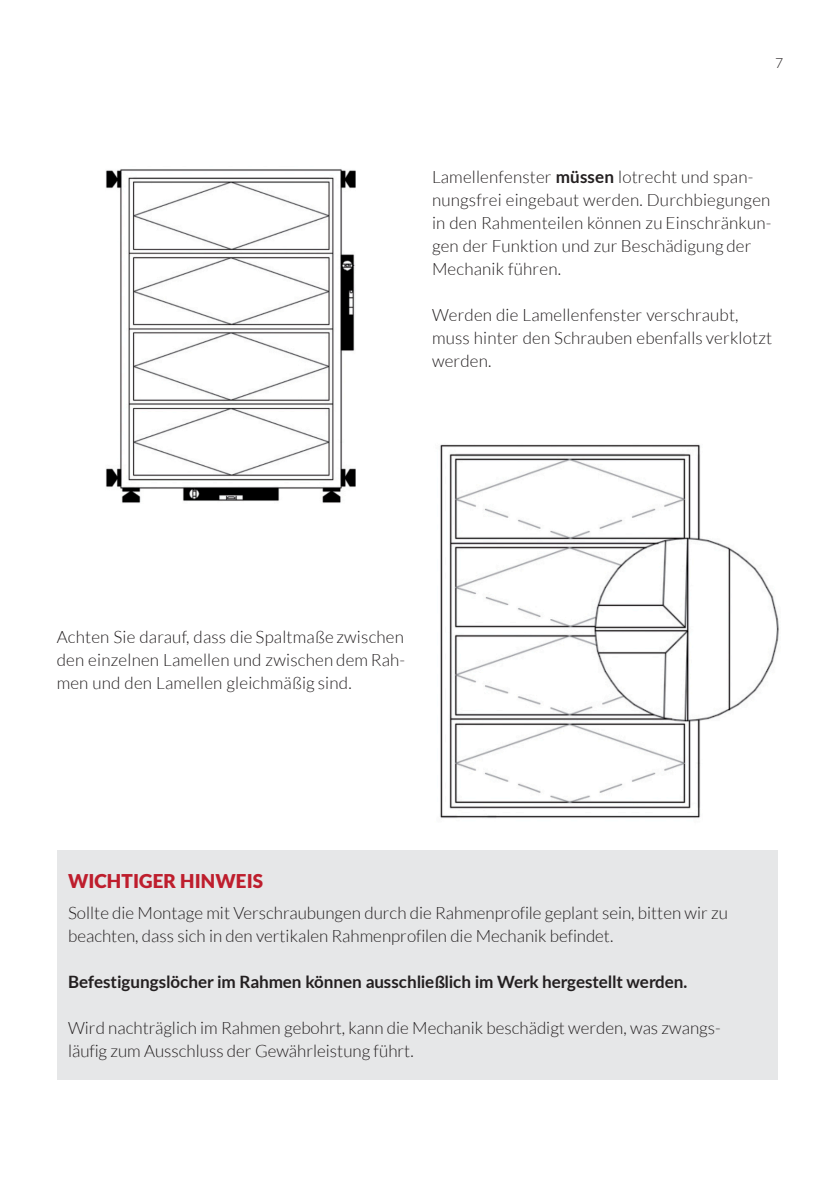
<style>
.page{position:relative;width:840px;height:1191px;background:#fff}
.page>*{position:absolute;margin:0;border:0;box-sizing:border-box;transform-origin:0 0}
.t1{font:900 19px "Lato";color:#be1e2d}
.t2{font:300 17px "Lato";letter-spacing:.01em;color:#231f20}
.t3{font:700 17px "Lato";letter-spacing:-.005em;color:#231f20}
.t4{font:300 14px "Lato";color:#231f20}
.s1{font-weight:700}
</style>
<div class="page">
<img style="left:105px;top:169px;width:250px;height:334px">
<div style="left:57px;top:850px;width:720px;height:230px;background:#e6e7e8"></div>
<img style="left:440px;top:444px;width:339px;height:374px">
<p class="t4" style="left:774px;top:57px;width:10px">7</p>
<p class="t2" style="left:432px;top:169px;width:323px">Lamellenfenster <span class="s1">müssen</span> lotrecht und span-</p>
<p class="t2" style="left:432px;top:192px;width:340px">nungsfrei eingebaut werden. Durchbiegungen</p>
<p class="t2" style="left:432px;top:215px;width:341px">in den Rahmenteilen können zu Einschränkun-</p>
<p class="t2" style="left:432px;top:238px;width:321px">gen der Funktion und zur Beschädigung der</p>
<p class="t2" style="left:432px;top:261px;width:131px">Mechanik führen.</p>
<p class="t2" style="left:432px;top:307px;width:308px">Werden die Lamellenfenster verschraubt,</p>
<p class="t2" style="left:432px;top:330px;width:341px">muss hinter den Schrauben ebenfalls verklotzt</p>
<p class="t2" style="left:432px;top:353px;width:61px">werden.</p>
<p class="t2" style="left:57px;top:629px;width:348px">Achten Sie darauf, dass die Spaltmaße zwischen</p>
<p class="t2" style="left:57px;top:652px;width:350px">den einzelnen Lamellen und zwischen dem Rah-</p>
<p class="t2" style="left:57px;top:675px;width:296px">men und den Lamellen gleichmäßig sind.</p>
<p class="t1" style="left:68px;top:873px;width:196px">WICHTIGER HINWEIS</p>
<p class="t2" style="left:68px;top:905px;width:661px">Sollte die Montage mit Verschraubungen durch die Rahmenprofile geplant sein, bitten wir zu</p>
<p class="t2" style="left:68px;top:928px;width:546px">beachten, dass sich in den vertikalen Rahmenprofilen die Mechanik befindet.</p>
<p class="t3" style="left:68px;top:974px;width:620px">Befestigungslöcher im Rahmen können ausschließlich im Werk hergestellt werden.</p>
<p class="t2" style="left:68px;top:1020px;width:653px">Wird nachträglich im Rahmen gebohrt, kann die Mechanik beschädigt werden, was zwangs-</p>
<p class="t2" style="left:68px;top:1043px;width:347px">läufig zum Ausschluss der Gewährleistung führt.</p>
</div>
